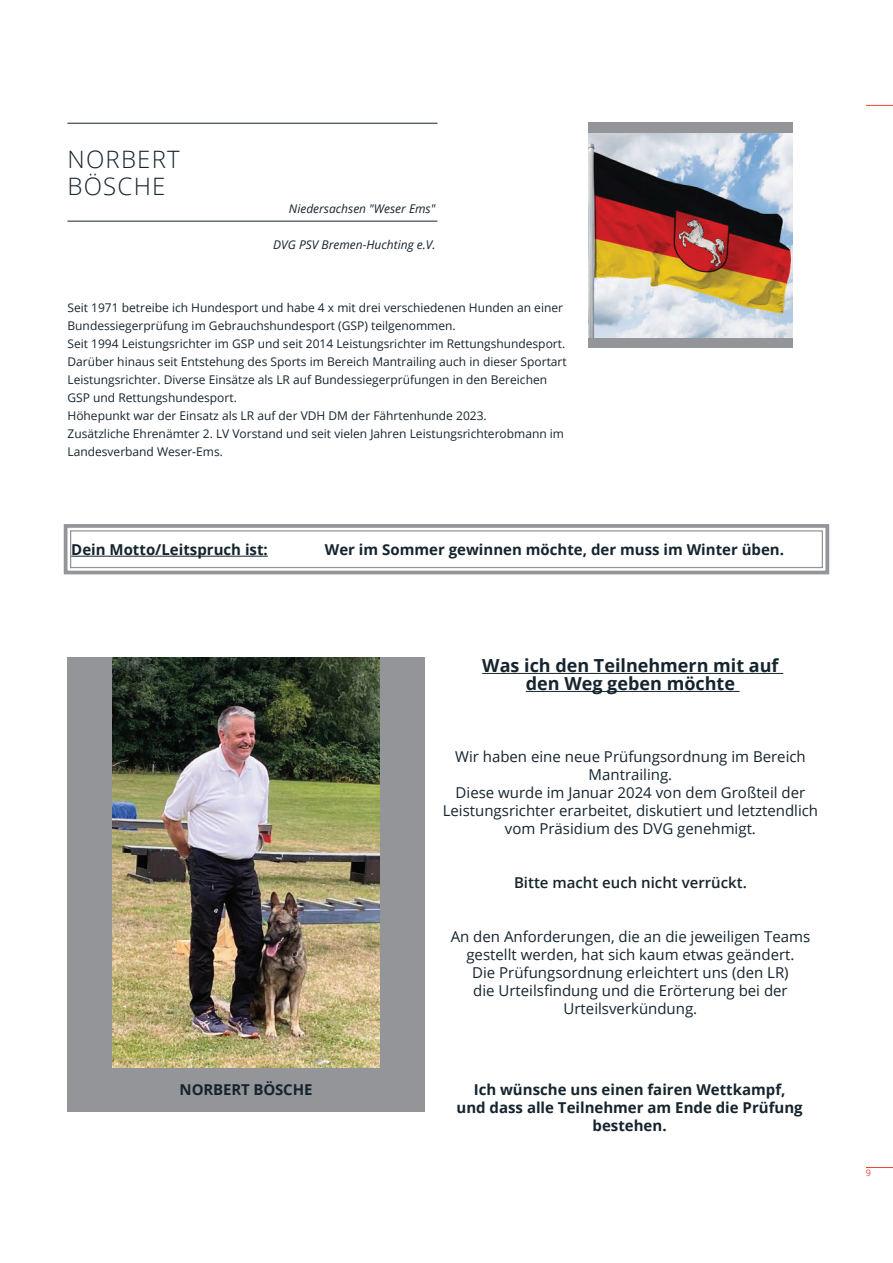
<style>
.page{position:relative;width:893px;height:1263px;background:#fff}
.page>*{position:absolute;margin:0;border:0;box-sizing:border-box;transform-origin:0 0}
.t1{font:300 24px/27px "Open Sans";letter-spacing:.05em;color:#16242e}
.t2{font:700 18px/18px "Open Sans";color:#16242e;text-align:center}
.t3{font:15px/18px "Open Sans";color:#16242e;text-align:center}
.t4{font:700 15px/18px "Open Sans";color:#16242e;text-align:center}
.t5{font:600 15px "Open Sans";color:#16242e}
.t6{font:12px/18px "Open Sans";color:#16242e}
.t7{font:italic 12px "Open Sans";color:#16242e}
.t8{font:9px "Open Sans";color:#ee4232}
</style>
<div class="page">
<div style="left:588px;top:123px;width:204px;height:225px;background:#939598"></div>
<img style="left:588px;top:133px;width:204px;height:205px">
<div style="left:68px;top:657px;width:356px;height:412px;background:#939598"></div>
<img style="left:112px;top:657px;width:268px;height:411px">
<svg style="left:866px;top:105px;width:27px;height:1px"></svg>
<svg style="left:866px;top:1167px;width:27px;height:1px"></svg>
<hr style="left:482px;top:673px;width:301px;height:1px;background:#16242e">
<hr style="left:526px;top:691px;width:214px;height:1px;background:#16242e">
<hr style="left:68px;top:123px;width:369px;height:1px;background:#16242e">
<hr style="left:68px;top:221px;width:369px;height:1px;background:#16242e">
<svg style="left:63px;top:524px;width:767px;height:51px"></svg>
<div style="left:70px;top:530px;width:753px;height:38px;border:1px solid #939598"></div>
<div style="left:68px;top:1068px;width:356px;height:43px;background:#939598"></div>
<h1 class="t1" style="left:68px;top:145px;width:114px">NORBERT<br>BÖSCHE</h1>
<p class="t7" style="left:289px;top:200px;width:148px">Niedersachsen "Weser Ems"</p>
<p class="t7" style="left:273px;top:236px;width:164px">DVG PSV Bremen-Huchting e.V.</p>
<p class="t6" style="left:68px;top:298px;width:501px">Seit 1971 betreibe ich Hundesport und habe 4 x mit drei verschiedenen Hunden an einer Bundessiegerprüfung im Gebrauchshundesport (GSP) teilgenommen.<br>Seit 1994 Leistungsrichter im GSP und seit 2014 Leistungsrichter im Rettungshundesport.<br>Darüber hinaus seit Entstehung des Sports im Bereich Mantrailing auch in dieser Sportart Leistungsrichter. Diverse Einsätze als LR auf Bundessiegerprüfungen in den Bereichen GSP und Rettungshundesport.<br>Höhepunkt war der Einsatz als LR auf der VDH DM der Fährtenhunde 2023.<br>Zusätzliche Ehrenämter 2. LV Vorstand und seit vielen Jahren Leistungsrichterobmann im Landesverband Weser-Ems.</p>
<p class="t4" style="left:71px;top:540px;width:198px">Dein Motto/Leitspruch ist:</p>
<p class="t4" style="left:325px;top:540px;width:461px">Wer im Sommer gewinnen möchte, der muss im Winter üben.</p>
<h2 class="t2" style="left:482px;top:656px;width:298px">Was ich den Teilnehmern mit auf den Weg geben möchte</h2>
<p class="t3" style="left:443px;top:747px;width:377px">Wir haben eine neue Prüfungsordnung im Bereich Mantrailing.<br>Diese wurde im Januar 2024 von dem Großteil der Leistungsrichter erarbeitet, diskutiert und letztendlich vom Präsidium des DVG genehmigt.</p>
<p class="t5" style="left:514px;top:872px;width:234px">Bitte macht euch nicht verrückt.</p>
<p class="t4" style="left:180px;top:1080px;width:134px">NORBERT BÖSCHE</p>
<p class="t3" style="left:451px;top:927px;width:361px">An den Anforderungen, die an die jeweiligen Teams gestellt werden, hat sich kaum etwas geändert.<br>Die Prüfungsordnung erleichtert uns (den LR)<br>die Urteilsfindung und die Erörterung bei der Urteilsverkündung.</p>
<p class="t4" style="left:456px;top:1080px;width:348px">Ich wünsche uns einen fairen Wettkampf,<br>und dass alle Teilnehmer am Ende die Prüfung bestehen.</p>
<p class="t8" style="left:866px;top:1167px;width:7px">9</p>
</div>
